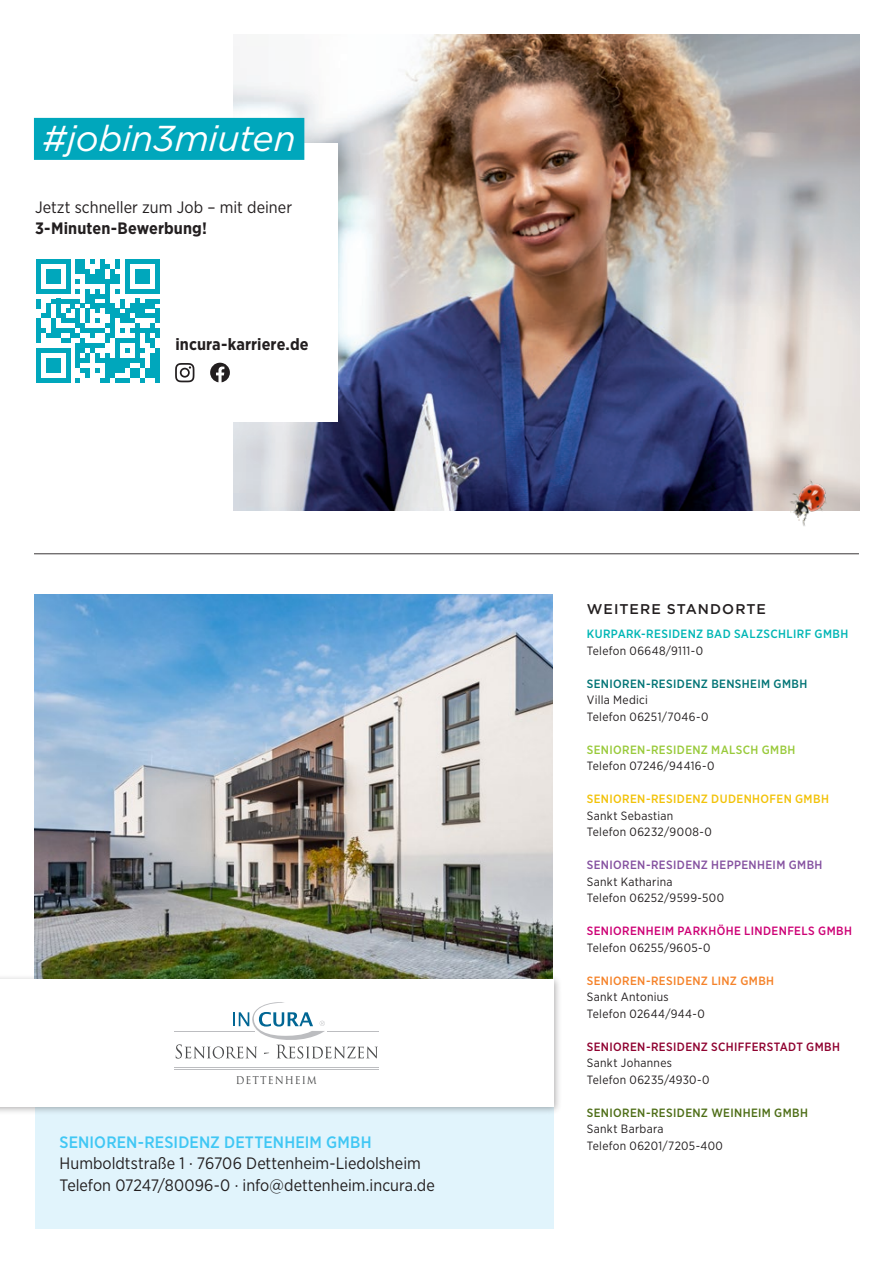
<style>
.page{position:relative;width:893px;height:1263px;background:#fff}
.page>*{position:absolute;margin:0;border:0;box-sizing:border-box;transform-origin:0 0}
.t1{font:italic 36px "Gotham";letter-spacing:-.01em;color:#fff}
.t2{font:16.5px/21.3px "Gotham Narrow";color:#231f20}
.t3{font:700 16.5px "Gotham Narrow";letter-spacing:.005em;color:#231f20}
.t4{font:500 16.5px "Gotham Narrow";letter-spacing:.01em;color:#40c7f4}
.t5{font:500 14.1px "Gotham";letter-spacing:.07em;color:#231f20}
.t6{font:12.15px "Trajan Pro";letter-spacing:.1em;color:#4b4c4d;scale:.88 1}
.t7{font:12px/16.5px "Gotham Narrow";letter-spacing:.025em;color:#231f20}
.t8{font:500 12px "Gotham Narrow";letter-spacing:.03em;color:#00b6b5}
.t9{font:500 12px "Gotham Narrow";letter-spacing:.03em;color:#cd0175}
.t10{font:500 12px "Gotham Narrow";letter-spacing:.03em;color:#8f0230}
.t11{font:500 12px "Gotham Narrow";letter-spacing:.03em;color:#f2c209}
.t12{font:500 12px "Gotham Narrow";letter-spacing:.03em;color:#8551a0}
.t13{font:500 12px "Gotham Narrow";letter-spacing:.03em;color:#007475}
.t14{font:500 12px "Gotham Narrow";letter-spacing:.03em;color:#4e6e17}
.t15{font:500 12px "Gotham Narrow";letter-spacing:.03em;color:#99ca3b}
.t16{font:500 12px "Gotham Narrow";letter-spacing:.03em;color:#f58229}
</style>
<div class="page">
<div style="left:35px;top:1042px;width:519px;height:187px;background:#e1f4fc"></div>
<img style="left:34px;top:594px;width:519px;height:379px">
<hr style="left:34px;top:553px;width:825px;height:1px;background:#231f20">
<div style="left:0;top:973px;width:562px;height:142px;background:#231f20;opacity:.35"></div>
<div style="left:0;top:979px;width:554px;height:127px;background:#fff"></div>
<hr style="left:175px;top:1067px;width:204px;height:1px;background:#bcbdc0">
<hr style="left:175px;top:1069px;width:204px;height:1px;background:#bcbdc0">
<hr style="left:175px;top:1031px;width:80px;height:1px;background:#bcbdc0">
<hr style="left:327px;top:1031px;width:52px;height:1px;background:#bcbdc0">
<svg style="left:176px;top:1002px;width:202px;height:56px"></svg>
<img style="left:234px;top:34px;width:626px;height:476px">
<div style="left:16px;top:143px;width:322px;height:279px;background:#fff"></div>
<div style="left:34px;top:118px;width:270px;height:42px;background:#00a7bc"></div>
<div style="left:36px;top:259px;width:5px;height:30px;background:#00a7bc"></div>
<div style="left:46px;top:269px;width:5px;height:15px;background:#00a7bc"></div>
<div style="left:51px;top:269px;width:5px;height:15px;background:#00a7bc"></div>
<div style="left:56px;top:269px;width:5px;height:15px;background:#00a7bc"></div>
<svg style="left:41px;top:259px;width:25px;height:5px"></svg>
<hr style="left:66px;top:259px;width:4px;height:30px;background:#00a7bc">
<div style="left:75px;top:259px;width:5px;height:15px;background:#00a7bc"></div>
<div style="left:80px;top:259px;width:5px;height:15px;background:#00a7bc"></div>
<div style="left:85px;top:269px;width:5px;height:15px;background:#00a7bc"></div>
<svg style="left:90px;top:259px;width:5px;height:5px"></svg>
<div style="left:90px;top:274px;width:5px;height:10px;background:#00a7bc"></div>
<div style="left:95px;top:269px;width:5px;height:15px;background:#00a7bc"></div>
<div style="left:100px;top:259px;width:5px;height:25px;background:#00a7bc"></div>
<svg style="left:105px;top:264px;width:5px;height:5px"></svg>
<div style="left:110px;top:269px;width:5px;height:15px;background:#00a7bc"></div>
<div style="left:115px;top:259px;width:5px;height:10px;background:#00a7bc"></div>
<div style="left:115px;top:274px;width:5px;height:10px;background:#00a7bc"></div>
<div style="left:125px;top:259px;width:5px;height:30px;background:#00a7bc"></div>
<div style="left:135px;top:269px;width:5px;height:15px;background:#00a7bc"></div>
<div style="left:140px;top:269px;width:5px;height:15px;background:#00a7bc"></div>
<div style="left:145px;top:269px;width:5px;height:15px;background:#00a7bc"></div>
<svg style="left:130px;top:259px;width:25px;height:5px"></svg>
<div style="left:155px;top:259px;width:5px;height:30px;background:#00a7bc"></div>
<svg style="left:36px;top:279px;width:124px;height:104px"></svg>
<div style="left:155px;top:313px;width:5px;height:10px;background:#00a7bc"></div>
<div style="left:155px;top:328px;width:5px;height:10px;background:#00a7bc"></div>
<div style="left:155px;top:348px;width:5px;height:10px;background:#00a7bc"></div>
<div style="left:155px;top:358px;width:5px;height:15px;background:#00a7bc"></div>
<div style="left:155px;top:373px;width:5px;height:10px;background:#00a7bc"></div>
<svg style="left:210px;top:363px;width:20px;height:19px"></svg>
<svg style="left:175px;top:363px;width:19px;height:19px"></svg>
<img style="left:783px;top:474px;width:54px;height:52px">
<h1 class="t1" style="left:42px;top:116px;width:255px">#jobin3miuten</h1>
<h2 class="t2" style="left:35px;top:196px;width:259px">Jetzt schneller zum Job – mit deiner</h2>
<h2 class="t3" style="left:35px;top:217px;width:173px">3-Minuten-Bewerbung!</h2>
<h2 class="t3" style="left:175px;top:334px;width:135px">incura-karriere.de</h2>
<p class="t6" style="left:236px;top:1072px;width:94px">DETTENHEIM</p>
<h2 class="t4" style="left:60px;top:1132px;width:313px">SENIOREN-RESIDENZ DETTENHEIM GMBH</h2>
<h2 class="t2" style="left:60px;top:1153px;width:377px">Humboldtstraße 1 · 76706 Dettenheim-Liedolsheim<br>Telefon 07247/80096-0 · info@dettenheim.incura.de</h2>
<p class="t5" style="left:587px;top:600px;width:181px">WEITERE STANDORTE</p>
<p class="t8" style="left:587px;top:626px;width:263px">KURPARK-RESIDENZ BAD SALZSCHLIRF GMBH</p>
<p class="t7" style="left:587px;top:642px;width:118px">Telefon 06648/9111-0</p>
<p class="t13" style="left:587px;top:676px;width:222px">SENIOREN-RESIDENZ BENSHEIM GMBH</p>
<p class="t7" style="left:587px;top:691px;width:123px">Villa Medici<br>Telefon 06251/7046-0</p>
<p class="t15" style="left:587px;top:742px;width:210px">SENIOREN-RESIDENZ MALSCH GMBH</p>
<p class="t7" style="left:587px;top:757px;width:129px">Telefon 07246/94416-0</p>
<p class="t11" style="left:587px;top:791px;width:244px">SENIOREN-RESIDENZ DUDENHOFEN GMBH</p>
<p class="t7" style="left:587px;top:807px;width:126px">Sankt Sebastian<br>Telefon 06232/9008-0</p>
<p class="t12" style="left:587px;top:857px;width:237px">SENIOREN-RESIDENZ HEPPENHEIM GMBH</p>
<p class="t7" style="left:587px;top:873px;width:139px">Sankt Katharina<br>Telefon 06252/9599-500</p>
<p class="t9" style="left:587px;top:923px;width:267px">SENIORENHEIM PARKHÖHE LINDENFELS GMBH</p>
<p class="t7" style="left:587px;top:939px;width:125px">Telefon 06255/9605-0</p>
<p class="t16" style="left:587px;top:973px;width:189px">SENIOREN-RESIDENZ LINZ GMBH</p>
<p class="t7" style="left:587px;top:988px;width:120px">Sankt Antonius<br>Telefon 02644/944-0</p>
<p class="t10" style="left:587px;top:1039px;width:255px">SENIOREN-RESIDENZ SCHIFFERSTADT GMBH</p>
<p class="t7" style="left:587px;top:1054px;width:124px">Sankt Johannes<br>Telefon 06235/4930-0</p>
<p class="t14" style="left:587px;top:1105px;width:223px">SENIOREN-RESIDENZ WEINHEIM GMBH</p>
<p class="t7" style="left:587px;top:1120px;width:138px">Sankt Barbara<br>Telefon 06201/7205-400</p>
</div>
